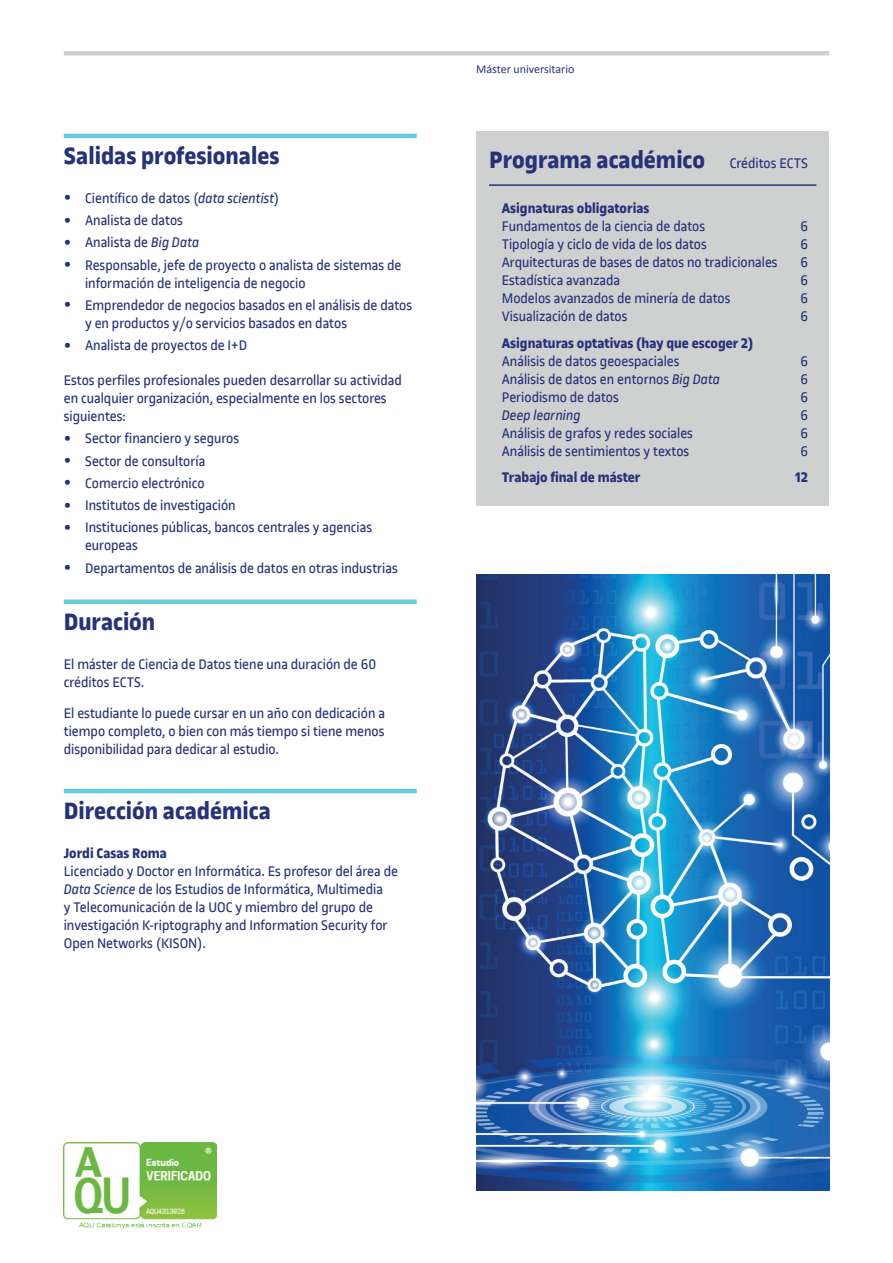
<style>
.page{position:relative;width:893px;height:1263px;background:#fff}
.page>*{position:absolute;margin:0;border:0;box-sizing:border-box;transform-origin:0 0}
.t1{font:700 25.5px "UOC Sans";color:#253279}
.t2{font:15px/18px "UOC Sans";color:#253279}
.t3{font:700 15px "UOC Sans";color:#253279}
.t4{font:italic 15px "UOC Sans";color:#253279}
.t5{font:12px "Calibri";color:#253279}
.s1{font-weight:700;font-size:19.5px}
.s2{font-style:italic}
.s3{font-weight:400;font-size:15px}
</style>
<div class="page">
<div style="left:64px;top:51px;width:765px;height:5px;background:#cfd1d0"></div>
<div style="left:476px;top:132px;width:353px;height:374px;background:#cfd1d0"></div>
<hr style="left:64px;top:134px;width:353px;height:4px;background:#67cbdf">
<div style="left:64px;top:599px;width:353px;height:5px;background:#67cbdf"></div>
<hr style="left:64px;top:789px;width:353px;height:4px;background:#67cbdf">
<img style="left:476px;top:574px;width:353px;height:617px">
<hr style="left:489px;top:184px;width:327px;height:2px;background:#253279">
<img style="left:64px;top:1142px;width:152px;height:86px">
<h1 class="t1" style="left:64px;top:141px;width:217px">Salidas profesionales</h1>
<p class="t2" style="left:64px;top:189px;width:217px"><span class="s1">•</span> Científico de datos (<span class="s2">data scientist</span>)</p>
<p class="t2" style="left:64px;top:211px;width:121px"><span class="s1">•</span> Analista de datos</p>
<p class="t2" style="left:64px;top:234px;width:137px"><span class="s1">•</span> Analista de <span class="s2">Big Data</span></p>
<p class="t2" style="left:85px;top:256px;width:318px;text-indent:-21px"><span class="s1">•</span> Responsable, jefe de proyecto o analista de sistemas de información de inteligencia de negocio</p>
<p class="t2" style="left:85px;top:296px;width:329px;text-indent:-21px"><span class="s1">•</span> Emprendedor de negocios basados en el análisis de datos y en productos y/o servicios basados en datos</p>
<p class="t2" style="left:64px;top:336px;width:185px"><span class="s1">•</span> Analista de proyectos de I+D</p>
<p class="t2" style="left:64px;top:371px;width:340px">Estos perfiles profesionales pueden desarrollar su actividad en cualquier organización, especialmente en los sectores siguientes:</p>
<p class="t2" style="left:64px;top:430px;width:177px"><span class="s1">•</span> Sector financiero y seguros</p>
<p class="t2" style="left:64px;top:452px;width:143px"><span class="s1">•</span> Sector de consultoría</p>
<p class="t2" style="left:64px;top:474px;width:142px"><span class="s1">•</span> Comercio electrónico</p>
<p class="t2" style="left:64px;top:496px;width:173px"><span class="s1">•</span> Institutos de investigación</p>
<p class="t2" style="left:85px;top:519px;width:289px;text-indent:-21px"><span class="s1">•</span> Instituciones públicas, bancos centrales y agencias europeas</p>
<p class="t2" style="left:64px;top:559px;width:336px"><span class="s1">•</span> Departamentos de análisis de datos en otras industrias</p>
<h1 class="t1" style="left:64px;top:607px;width:93px">Duración</h1>
<p class="t2" style="left:64px;top:655px;width:314px">El máster de Ciencia de Datos tiene una duración de 60 créditos ECTS.</p>
<p class="t2" style="left:64px;top:704px;width:323px;text-align:justify">El estudiante lo puede cursar en un año con dedicación a tiempo completo, o bien con más tiempo si tiene menos disponibilidad para dedicar al estudio.</p>
<h1 class="t1" style="left:64px;top:796px;width:209px">Dirección académica</h1>
<p class="t3" style="left:64px;top:845px;width:105px">Jordi Casas Roma</p>
<p class="t2" style="left:64px;top:862px;width:336px">Licenciado y Doctor en Informática. Es profesor del área de <span class="s2">Data Science</span> de los Estudios de Informática, Multimedia<br>y Telecomunicación de la UOC y miembro del grupo de investigación K-riptography and Information Security for Open Networks (KISON).</p>
<p class="t5" style="left:476px;top:61px;width:100px">Máster universitario</p>
<h1 class="t1" style="left:489px;top:145px;width:320px">Programa académico <span class="s3">Créditos ECTS</span></h1>
<p class="t3" style="left:502px;top:200px;width:149px">Asignaturas obligatorias</p>
<p class="t2" style="left:502px;top:217px;width:205px">Fundamentos de la ciencia de datos</p>
<p class="t2" style="left:800px;top:217px;width:9px">6</p>
<p class="t2" style="left:502px;top:235px;width:207px">Tipología y ciclo de vida de los datos</p>
<p class="t2" style="left:800px;top:235px;width:9px">6</p>
<p class="t2" style="left:502px;top:253px;width:277px">Arquitecturas de bases de datos no tradicionales</p>
<p class="t2" style="left:800px;top:253px;width:9px">6</p>
<p class="t2" style="left:502px;top:271px;width:120px">Estadística avanzada</p>
<p class="t2" style="left:800px;top:271px;width:9px">6</p>
<p class="t2" style="left:502px;top:289px;width:230px">Modelos avanzados de minería de datos</p>
<p class="t2" style="left:800px;top:289px;width:9px">6</p>
<p class="t2" style="left:502px;top:307px;width:127px">Visualización de datos</p>
<p class="t2" style="left:800px;top:307px;width:9px">6</p>
<p class="t3" style="left:502px;top:334px;width:253px">Asignaturas optativas (hay que escoger 2)</p>
<p class="t2" style="left:502px;top:352px;width:179px">Análisis de datos geoespaciales</p>
<p class="t2" style="left:800px;top:352px;width:9px">6</p>
<p class="t2" style="left:502px;top:370px;width:220px">Análisis de datos en entornos <span class="s2">Big Data</span></p>
<p class="t2" style="left:800px;top:370px;width:9px">6</p>
<p class="t2" style="left:502px;top:388px;width:119px">Periodismo de datos</p>
<p class="t2" style="left:800px;top:388px;width:9px">6</p>
<p class="t4" style="left:502px;top:406px;width:80px">Deep learning</p>
<p class="t2" style="left:800px;top:406px;width:9px">6</p>
<p class="t2" style="left:502px;top:424px;width:193px">Análisis de grafos y redes sociales</p>
<p class="t2" style="left:800px;top:424px;width:9px">6</p>
<p class="t2" style="left:502px;top:442px;width:189px">Análisis de sentimientos y textos</p>
<p class="t2" style="left:800px;top:442px;width:9px">6</p>
<p class="t3" style="left:502px;top:469px;width:140px">Trabajo final de máster</p>
<p class="t3" style="left:796px;top:469px;width:14px">12</p>
</div>
